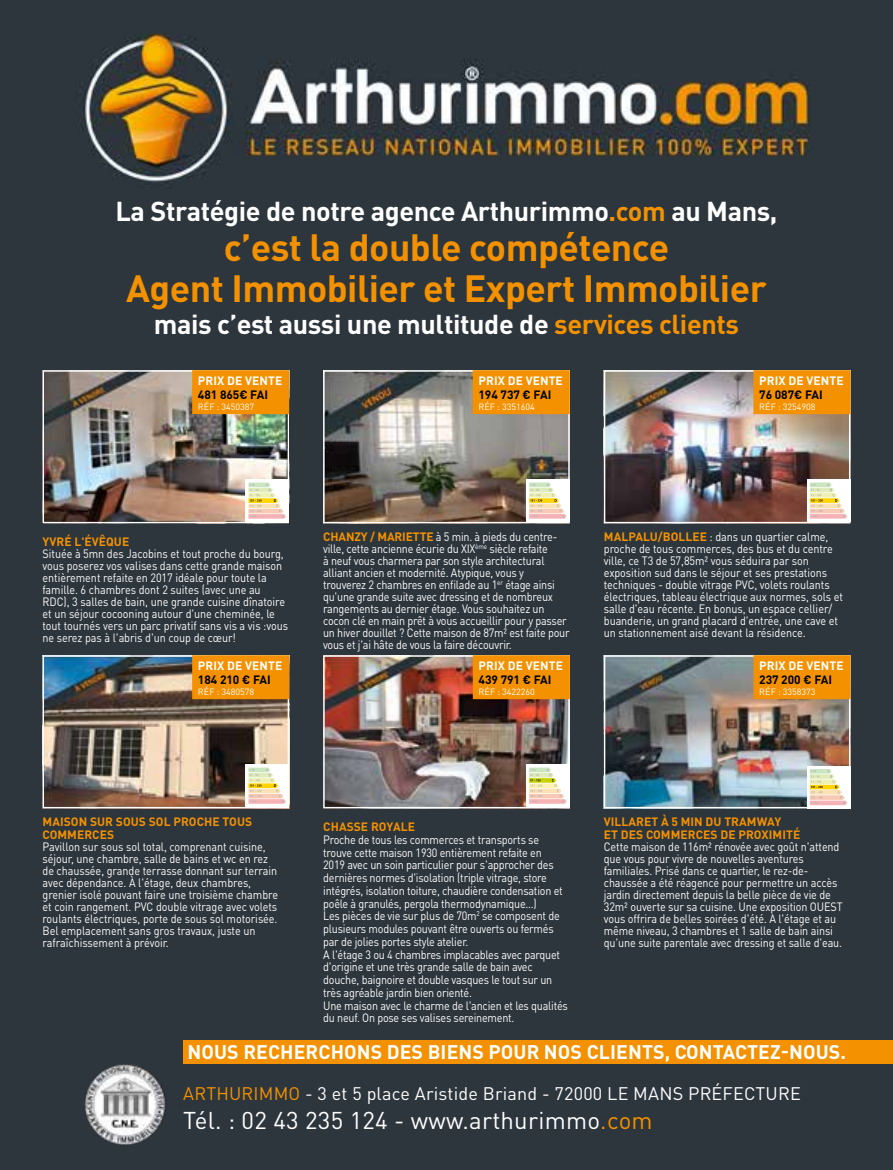
<style>
.page{position:relative;width:893px;height:1170px;background:#fff}
.page>*{position:absolute;margin:0;border:0;box-sizing:border-box;transform-origin:0 0}
.t1{font:700 37.5px/40.5px "DINOT";letter-spacing:-.015em;color:#f39100;text-align:center}
.t2{font:700 27px "DINOT";letter-spacing:-.015em;color:#fff}
.t3{font:24px "DINOT";letter-spacing:.01em;color:#fff}
.t4{font:700 19.5px "DINOT";letter-spacing:.005em;color:#fff}
.t5{font:18px "DINOT";letter-spacing:.01em;color:#fff}
.t6{font:12px/12px "DINOT";letter-spacing:-.015em;color:#fff;scale:.9 1}
.t7{font:700 12px/12.8px "DINOT";letter-spacing:.005em;color:#f39100}
.t8{font:700 12px "DINOT";letter-spacing:.005em;color:#fff}
.t9{font:700 12px "DINOT";letter-spacing:-.005em;color:#000}
.t10{font:9px "DINOT";letter-spacing:-.005em;color:#fff}
.s1{color:#f39100}
.s2{font-weight:700;color:#f39100}
</style>
<div class="page">
<div style="left:0;top:0;width:893px;height:1169px;background:#2d363d"></div>
<img style="left:43px;top:13px;width:807px;height:176px">
<img style="left:85px;top:1063px;width:81px;height:82px;border-radius:41px">
<div style="left:183px;top:1040px;width:710px;height:23px;background:#f39100"></div>
<img style="left:46px;top:373px;width:240px;height:147px">
<div style="left:43px;top:370px;width:246px;height:153px;border:2px solid #fff"></div>
<div style="left:193px;top:371px;width:95px;height:42px;background:#f39100"></div>
<div style="left:192px;top:370px;width:97px;height:44px;border:2px solid #f39100"></div>
<img style="left:607px;top:373px;width:240px;height:147px">
<div style="left:604px;top:370px;width:246px;height:153px;border:2px solid #fff"></div>
<div style="left:754px;top:371px;width:96px;height:42px;background:#f39100"></div>
<div style="left:753px;top:370px;width:97px;height:44px;border:2px solid #f39100"></div>
<img style="left:607px;top:658px;width:240px;height:147px">
<div style="left:604px;top:655px;width:246px;height:153px;border:2px solid #fff"></div>
<div style="left:754px;top:656px;width:96px;height:42px;background:#f39100"></div>
<div style="left:753px;top:655px;width:97px;height:44px;border:2px solid #f39100"></div>
<img style="left:326px;top:373px;width:241px;height:147px">
<div style="left:323px;top:370px;width:247px;height:153px;border:2px solid #fff"></div>
<div style="left:473px;top:371px;width:96px;height:42px;background:#f39100"></div>
<div style="left:473px;top:370px;width:97px;height:44px;border:2px solid #f39100"></div>
<img style="left:46px;top:658px;width:240px;height:147px">
<div style="left:43px;top:655px;width:246px;height:153px;border:2px solid #fff"></div>
<div style="left:193px;top:656px;width:95px;height:42px;background:#f39100"></div>
<div style="left:192px;top:655px;width:97px;height:44px;border:2px solid #f39100"></div>
<img style="left:326px;top:658px;width:241px;height:147px">
<div style="left:323px;top:655px;width:247px;height:153px;border:2px solid #fff"></div>
<div style="left:474px;top:656px;width:95px;height:42px;background:#f39100"></div>
<div style="left:473px;top:655px;width:97px;height:44px;border:2px solid #f39100"></div>
<div style="left:526px;top:764px;width:44px;height:42px;background:#fff"></div>
<svg style="left:529px;top:767px;width:38px;height:36px"></svg>
<div style="left:245px;top:479px;width:44px;height:43px;background:#fff"></div>
<svg style="left:248px;top:482px;width:38px;height:36px"></svg>
<div style="left:245px;top:764px;width:44px;height:42px;background:#fff"></div>
<svg style="left:248px;top:767px;width:38px;height:36px"></svg>
<div style="left:807px;top:765px;width:43px;height:43px;background:linear-gradient(to right,#fdf8f6,#fffafb)"></div>
<svg style="left:810px;top:769px;width:37px;height:36px"></svg>
<div style="left:807px;top:479px;width:43px;height:43px;background:linear-gradient(to right,#fefefc,#fff)"></div>
<svg style="left:810px;top:482px;width:37px;height:36px"></svg>
<div style="left:526px;top:479px;width:44px;height:43px;background:#fff"></div>
<svg style="left:529px;top:482px;width:38px;height:36px"></svg>
<h2 class="t2" style="left:115px;top:192px;width:663px">La Stratégie de notre agence Arthurimmo<span class="s1">.com</span> au Mans,</h2>
<h1 class="t1" style="left:126px;top:226px;width:642px">c’est la double compétence<br>Agent Immobilier et Expert Immobilier</h1>
<h2 class="t2" style="left:154px;top:306px;width:587px">mais c’est aussi une multitude de <span class="s1">services clients</span></h2>
<p class="t8" style="left:198px;top:372px;width:86px">PRIX DE VENTE</p>
<p class="t9" style="left:198px;top:386px;width:72px">481 865€ FAI</p>
<p class="t10" style="left:198px;top:400px;width:58px">RÉF : 3450387</p>
<p class="t8" style="left:478px;top:372px;width:86px">PRIX DE VENTE</p>
<p class="t9" style="left:478px;top:386px;width:74px">194 737 € FAI</p>
<p class="t10" style="left:478px;top:400px;width:58px">RÉF : 3351604</p>
<p class="t8" style="left:759px;top:372px;width:86px">PRIX DE VENTE</p>
<p class="t9" style="left:759px;top:386px;width:65px">76 087€ FAI</p>
<p class="t10" style="left:759px;top:400px;width:58px">RÉF : 3254908</p>
<p class="t7" style="left:43px;top:534px;width:88px">YVRÉ L'ÉVÊQUE</p>
<p class="t6" style="left:43px;top:547px;width:274px">Située à 5mn des Jacobins et tout proche du bourg, vous poserez vos valises dans cette grande maison entièrement refaite en 2017 idéale pour toute la famille. 6 chambres dont 2 suites (avec une au RDC), 3 salles de bain, une grande cuisine dînatoire et un séjour cocooning autour d'une cheminée, le tout tournés vers un parc privatif sans vis a vis :vous ne serez pas à l'abris d'un coup de cœur!</p>
<p class="t8" style="left:198px;top:657px;width:86px">PRIX DE VENTE</p>
<p class="t9" style="left:198px;top:671px;width:74px">184 210 € FAI</p>
<p class="t10" style="left:198px;top:685px;width:58px">RÉF : 3480578</p>
<p class="t6" style="left:323px;top:530px;width:275px"><span class="s2">CHANZY / MARIETTE</span> à 5 min. à pieds du centre&shy;ville, cette ancienne écurie du XIX<sup>ème</sup> siècle refaite<br>à neuf vous charmera par son style architectural alliant ancien et modernité. Atypique, vous y trouverez 2 chambres en enfilade au 1<sup>er</sup> étage ainsi qu'une grande suite avec dressing et de nombreux rangements au dernier étage. Vous souhaitez un cocon clé en main prêt à vous accueillir pour y passer un hiver douillet ? Cette maison de 87m² est faite pour vous et j'ai hâte de vous la faire découvrir.</p>
<p class="t8" style="left:479px;top:657px;width:86px">PRIX DE VENTE</p>
<p class="t9" style="left:479px;top:671px;width:74px">439 791 € FAI</p>
<p class="t10" style="left:479px;top:685px;width:58px">RÉF : 3422260</p>
<p class="t6" style="left:604px;top:530px;width:267px"><span class="s2">MALPALU/BOLLEE</span> : dans un quartier calme, proche de tous commerces, des bus et du centre ville, ce T3 de 57,85m² vous séduira par son exposition sud dans le séjour et ses prestations techniques - double vitrage PVC, volets roulants électriques, tableau électrique aux normes, sols et salle d'eau récente. En bonus, un espace cellier/ buanderie, un grand placard d'entrée, une cave et un stationnement aisé devant la résidence.</p>
<p class="t8" style="left:759px;top:657px;width:86px">PRIX DE VENTE</p>
<p class="t9" style="left:759px;top:671px;width:74px">237 200 € FAI</p>
<p class="t10" style="left:759px;top:685px;width:58px">RÉF : 3358373</p>
<p class="t7" style="left:43px;top:814px;width:211px">MAISON SUR SOUS SOL PROCHE TOUS<br>COMMERCES</p>
<p class="t6" style="left:43px;top:840px;width:263px">Pavillon sur sous sol total, comprenant cuisine, séjour, une chambre, salle de bains et wc en rez de chaussée, grande terrasse donnant sur terrain avec dépendance. À l'étage, deux chambres, grenier isolé pouvant faire une troisième chambre et coin rangement. PVC double vitrage avec volets roulants électriques, porte de sous sol motorisée.<br>Bel emplacement sans gros travaux, juste un rafraîchissement à prévoir.</p>
<p class="t7" style="left:323px;top:819px;width:93px">CHASSE ROYALE</p>
<p class="t6" style="left:323px;top:832px;width:273px;line-height:12.8px">Proche de tous les commerces et transports se trouve cette maison 1930 entièrement refaite en<br>2019 avec un soin particulier pour s'approcher des dernières normes d'isolation (triple vitrage, store intégrés, isolation toiture, chaudière condensation et poêle à granulés, pergola thermodynamique...)<br>Les pièces de vie sur plus de 70m<sup>2</sup> se composent de plusieurs modules pouvant être ouverts ou fermés par de jolies portes style atelier.<br>A l'étage 3 ou 4 chambres implacables avec parquet d'origine et une très grande salle de bain avec douche, baignoire et double vasques le tout sur un très agréable jardin bien orienté.<br>Une maison avec le charme de l'ancien et les qualités du neuf. On pose ses valises sereinement.</p>
<p class="t7" style="left:604px;top:814px;width:198px">VILLARET À 5 MIN DU TRAMWAY<br>ET DES COMMERCES DE PROXIMITÉ</p>
<p class="t6" style="left:604px;top:840px;width:267px">Cette maison de 116m² rénovée avec goût n'attend que vous pour vivre de nouvelles aventures familiales. Prisé dans ce quartier, le rez-de&shy;chaussée a été réagencé pour permettre un accès jardin directement depuis la belle pièce de vie de 32m² ouverte sur sa cuisine. Une exposition OUEST vous offrira de belles soirées d'été. A l'étage et au même niveau, 3 chambres et 1 salle de bain ainsi qu'une suite parentale avec dressing et salle d'eau.</p>
<h3 class="t4" style="left:188px;top:1038px;width:660px">NOUS RECHERCHONS DES BIENS POUR NOS CLIENTS, CONTACTEZ-NOUS.</h3>
<h3 class="t5" style="left:183px;top:1081px;width:619px"><span class="s1">ARTHURIMMO</span> - 3 et 5 place Aristide Briand - 72000 LE MANS PRÉFECTURE</h3>
<h3 class="t3" style="left:183px;top:1103px;width:471px">Tél. : 02 43 235 124 - www.arthurimmo<span class="s1">.com</span></h3>
</div>
